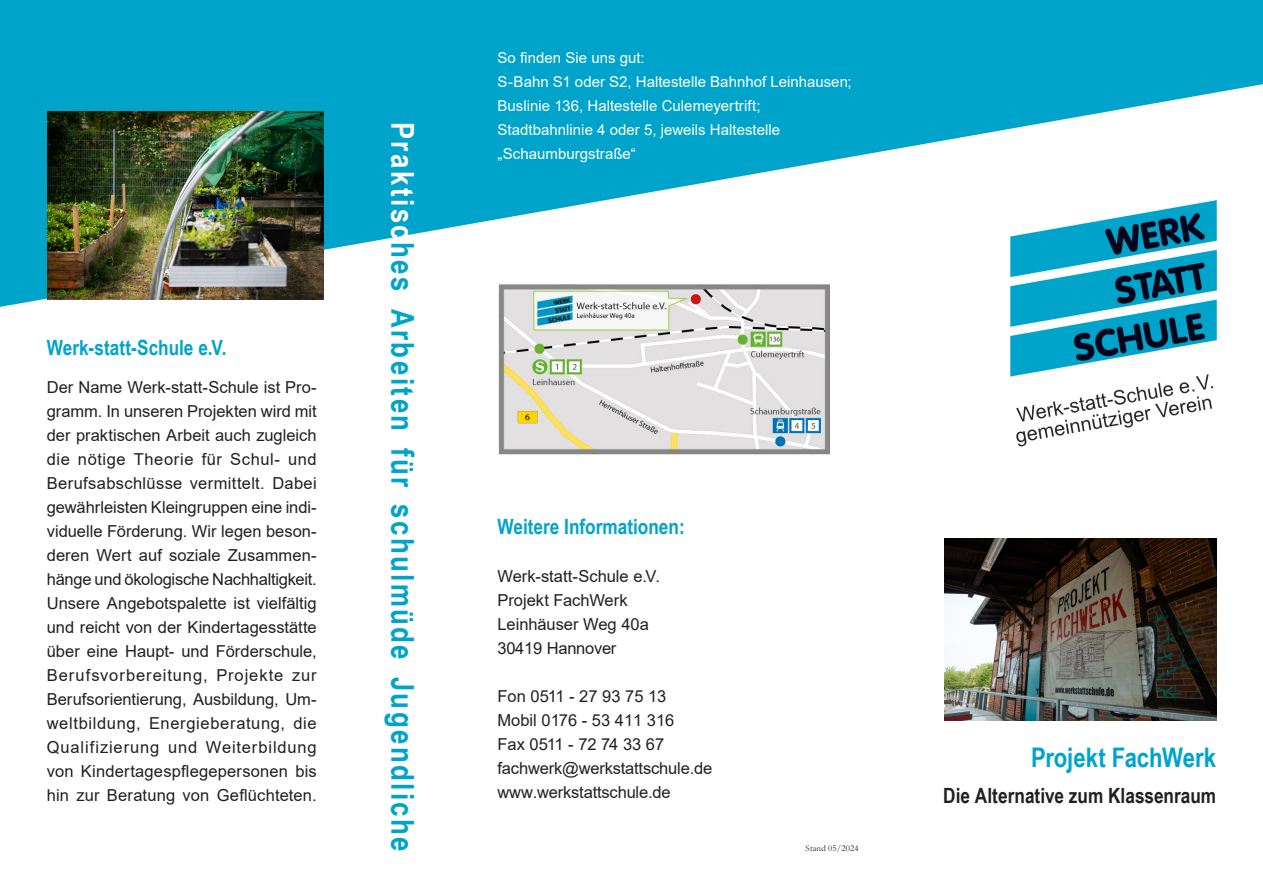
<style>
.page{position:relative;width:1263px;height:893px;background:#fff}
.page>*{position:absolute;margin:0;border:0;box-sizing:border-box;transform-origin:0 0}
.gestürzte_Zeile{font:700 31.5px "Arial Narrow";letter-spacing:.075em;color:#00a4ca}
.Überschrift_1_blau{font:700 27px "Arial Narrow";letter-spacing:-.005em;color:#00a4ca}
.Untertitel_auf_Seite{font:700 21px "Arial Narrow";color:#231f20}
.Text{font:700 21px "Arial Narrow";color:#00a4ca}
.Überschrift_2_blau{font:700 21px "Arial Narrow";color:#00a4ca}
.Überschrift_2_blau-2{font:16.5px/24px "Arial";letter-spacing:.01em;color:#231f20;text-align:justify}
.Text-2{font:16.5px/24px "Arial";letter-spacing:-.01em;color:#231f20}
.Text_weiß{font:15px/24px "Arial";color:#fff}
.Text-3{font:9px "Garamond";letter-spacing:.015em;color:#231f20}
.s1{color:#fff}
</style>
<div class="page">
<svg style="left:0;top:0;width:1263px;height:307px;fill:#00a4ca"></svg>
<img style="left:497px;top:282px;width:333px;height:173px">
<img style="left:944px;top:539px;width:272px;height:181px">
<img style="left:48px;top:112px;width:275px;height:187px">
<img style="left:1009px;top:201px;width:207px;height:245px">
<p class="Überschrift_2_blau" style="left:47px;top:332px;width:181px">Werk-statt-Schule e.V.</p>
<p class="Überschrift_2_blau-2" style="left:47px;top:375px;width:272px">Der Name Werk-statt-Schule ist Pro&shy;gramm. In unseren Projekten wird mit der praktischen Arbeit auch zugleich die nötige Theorie für Schul- und Berufsabschlüsse vermittelt. Dabei gewährleisten Kleingruppen eine indi&shy;viduelle Förderung. Wir legen beson&shy;deren Wert auf soziale Zusammen&shy;hänge und ökologische Nachhaltigkeit.<br>Unsere Angebotspalette ist vielfältig und reicht von der Kindertagesstätte über eine Haupt- und Förderschule, Berufsvorbereitung, Projekte zur Berufsorientierung, Ausbildung, Um&shy;weltbildung, Energieberatung, die Qualifizierung und Weiterbildung von Kindertagespflegepersonen bis hin zur Beratung von Geflüchteten.</p>
<p class="gestürzte_Zeile" style="left:426px;top:122px;width:731px;rotate:90deg"><span class="s1">Praktisc</span>hes Arbeiten für schulmüde Jugendliche</p>
<p class="Text_weiß" style="left:497px;top:46px;width:149px">So finden Sie uns gut:</p>
<p class="Text_weiß" style="left:497px;top:70px;width:356px">S-Bahn S1 oder S2, Haltestelle Bahnhof Leinhausen;<br>Buslinie 136, Haltestelle Culemeyertrift;</p>
<p class="Text_weiß" style="left:497px;top:118px;width:284px">Stadtbahnlinie 4 oder 5, jeweils Haltestelle „Schaumburgstraße“</p>
<p class="Text" style="left:497px;top:510px;width:189px">Weitere Informationen:</p>
<p class="Text-2" style="left:497px;top:564px;width:164px">Werk-statt-Schule e.V.<br>Projekt FachWerk<br>Leinhäuser Weg 40a<br>30419 Hannover</p>
<p class="Text-2" style="left:497px;top:684px;width:216px">Fon 0511 - 27 93 75 13<br>Mobil 0176 - 53 411 316<br>Fax 0511 - 72 74 33 67 fachwerk@werkstattschule.de www.werkstattschule.de</p>
<p class="Text-3" style="left:805px;top:842px;width:55px">Stand 05/2024</p>
<p class="Überschrift_1_blau" style="left:1031px;top:737px;width:187px">Projekt FachWerk</p>
<p class="Untertitel_auf_Seite" style="left:943px;top:780px;width:274px">Die Alternative zum Klassenraum</p>
</div>
